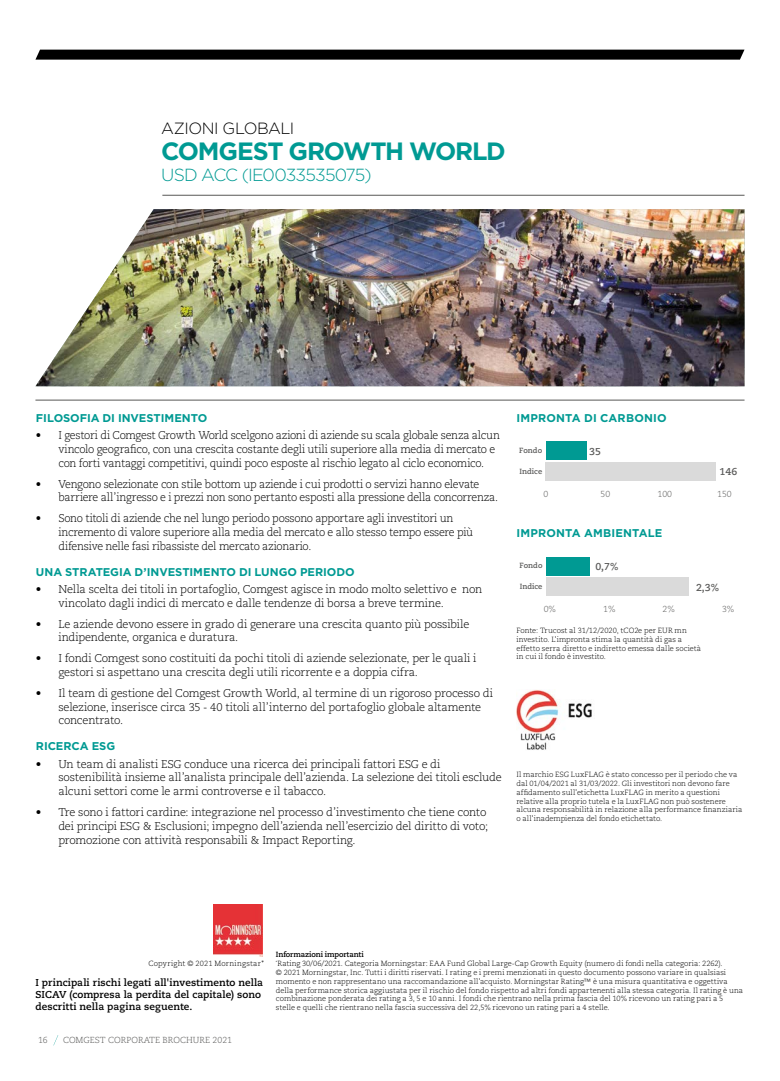
<style>
.page{position:relative;width:780px;height:1081px;background:#fff}
.page>*{position:absolute;margin:0;border:0;box-sizing:border-box;transform-origin:0 0}
.t1{font:700 25px "Gotham";letter-spacing:-.05em;color:#009a93}
.t2{font:300 17.5px "Gotham";letter-spacing:-.05em;color:#009a93}
.t3{font:300 16.25px "Gotham";letter-spacing:-.03em;color:#000}
.t4{font:300 11.25px/13.8px "Caecilia LT Pro 45";letter-spacing:-.02em;color:#000}
.t5{font:300 11.25px/13.8px "Caecilia LT Pro 45";letter-spacing:-.02em;color:#000;scale:.96 1}
.t6{font:700 11.25px "Gotham";color:#009a93}
.t7{font:700 10px/11.9px "Caecilia LT Pro 75";letter-spacing:.005em;color:#000}
.t8{font:700 10px "Caecilia LT Pro 75";color:#5b5b5a}
.t9{font:300 8.75px "Caecilia LT Pro 45";color:#575756}
.t10{font:300 8.75px "Caecilia LT Pro 45";color:#5b5b5a}
.t11{font:300 7.5px/8.8px "Caecilia LT Pro 45";color:#000}
.t12{font:700 7.5px "Caecilia LT Pro 75";color:#5b5b5a}
.t13{font:300 7.5px "Caecilia LT Pro 45";letter-spacing:.02em;color:#000}
.t14{font:700 7.5px "Caecilia LT Pro 75";letter-spacing:-.01em;color:#000}
</style>
<div class="page">
<img style="left:213px;top:904px;width:50px;height:52px">
<hr style="left:162px;top:195px;width:582px;height:1px;background:#575756">
<div style="left:545px;top:462px;width:171px;height:19px;background:#dadada"></div>
<div style="left:545px;top:441px;width:41px;height:19px;background:#009a93"></div>
<div style="left:546px;top:577px;width:142px;height:19px;background:#dadada"></div>
<div style="left:546px;top:557px;width:43px;height:18px;background:#009a93"></div>
<img style="left:35px;top:209px;width:709px;height:177px">
<hr style="left:35px;top:400px;width:709px;height:1px;background:#575756">
<img style="left:516px;top:690px;width:76px;height:60px">
<svg style="left:35px;top:49px;width:709px;height:11px;background:#181818"></svg>
<svg style="left:53px;top:1035px;width:5px;height:10px"></svg>
<h3 class="t3" style="left:161px;top:117px;width:135px">AZIONI GLOBALI</h3>
<h1 class="t1" style="left:161px;top:134px;width:346px">COMGEST GROWTH WORLD</h1>
<h2 class="t2" style="left:161px;top:164px;width:212px">USD ACC (IE0033535075)</h2>
<h3 class="t6" style="left:36px;top:410px;width:173px">FILOSOFIA DI INVESTIMENTO</h3>
<p class="t5" style="left:58px;top:428px;width:461px;text-indent:-22px">• I gestori di Comgest Growth World scelgono azioni di aziende su scala globale senza alcun vincolo geografico, con una crescita costante degli utili superiore alla media di mercato e con forti vantaggi competitivi, quindi poco esposte al rischio legato al ciclo economico.</p>
<h3 class="t5" style="left:58px;top:476px;width:459px;text-indent:-22px">• Vengono selezionate con stile bottom up aziende i cui prodotti o servizi hanno elevate barriere all’ingresso e i prezzi non sono pertanto esposti alla pressione della concorrenza.</h3>
<h3 class="t5" style="left:58px;top:511px;width:433px;text-indent:-22px">• Sono titoli di aziende che nel lungo periodo possono apportare agli investitori un incremento di valore superiore alla media del mercato e allo stesso tempo essere più difensive nelle fasi ribassiste del mercato azionario.</h3>
<h3 class="t6" style="left:36px;top:564px;width:320px">UNA STRATEGIA D’INVESTIMENTO DI LUNGO PERIODO</h3>
<h3 class="t4" style="left:58px;top:582px;width:425px;text-indent:-22px">• Nella scelta dei titoli in portafoglio, Comgest agisce in modo molto selettivo e non vincolato dagli indici di mercato e dalle tendenze di borsa a breve termine.</h3>
<h3 class="t4" style="left:58px;top:616px;width:412px;text-indent:-22px">• Le aziende devono essere in grado di generare una crescita quanto più possibile indipendente, organica e duratura.</h3>
<h3 class="t4" style="left:58px;top:651px;width:419px;text-indent:-22px">• I fondi Comgest sono costituiti da pochi titoli di aziende selezionate, per le quali i gestori si aspettano una crescita degli utili ricorrente e a doppia cifra.</h3>
<h3 class="t4" style="left:58px;top:686px;width:436px;text-indent:-22px">• Il team di gestione del Comgest Growth World, al termine di un rigoroso processo di selezione, inserisce circa 35 - 40 titoli all’interno del portafoglio globale altamente concentrato.</h3>
<h3 class="t6" style="left:36px;top:739px;width:81px">RICERCA ESG</h3>
<h3 class="t4" style="left:58px;top:757px;width:444px;text-indent:-22px">• Un team di analisti ESG conduce una ricerca dei principali fattori ESG e di sostenibilità insieme all’analista principale dell’azienda. La selezione dei titoli esclude alcuni settori come le armi controverse e il tabacco.</h3>
<p class="t4" style="left:58px;top:805px;width:431px;text-indent:-22px">• Tre sono i fattori cardine: integrazione nel processo d’investimento che tiene conto dei principi ESG &amp; Esclusioni; impegno dell’azienda nell’esercizio del diritto di voto; promozione con attività responsabili &amp; Impact Reporting.</p>
<h3 class="t6" style="left:516px;top:410px;width:152px">IMPRONTA DI CARBONIO</h3>
<p class="t12" style="left:519px;top:445px;width:24px">Fondo</p>
<p class="t12" style="left:519px;top:466px;width:24px">Indice</p>
<h3 class="t8" style="left:589px;top:444px;width:13px">35</h3>
<h3 class="t8" style="left:719px;top:465px;width:19px">146</h3>
<p class="t10" style="left:543px;top:488px;width:6px">0</p>
<p class="t10" style="left:600px;top:488px;width:11px">50</p>
<p class="t10" style="left:657px;top:488px;width:16px">100</p>
<p class="t10" style="left:717px;top:488px;width:16px">150</p>
<h3 class="t6" style="left:516px;top:525px;width:147px">IMPRONTA AMBIENTALE</h3>
<p class="t12" style="left:519px;top:561px;width:24px">Fondo</p>
<p class="t12" style="left:520px;top:581px;width:24px">Indice</p>
<h3 class="t8" style="left:595px;top:560px;width:25px">0,7%</h3>
<h3 class="t8" style="left:696px;top:580px;width:25px">2,3%</h3>
<p class="t10" style="left:543px;top:603px;width:14px">0%</p>
<p class="t10" style="left:603px;top:603px;width:14px">1%</p>
<p class="t10" style="left:662px;top:603px;width:14px">2%</p>
<p class="t10" style="left:722px;top:603px;width:14px">3%</p>
<p class="t11" style="left:516px;top:626px;width:186px">Fonte: Trucost al 31/12/2020, tCO2e per EUR mn investito. L'impronta stima la quantità di gas a effetto serra diretto e indiretto emessa dalle società in cui il fondo è investito.</p>
<h3 class="t8" style="left:566px;top:763px;width:16px">0,3</h3>
<p class="t11" style="left:516px;top:770px;width:227px">Il marchio ESG LuxFLAG è stato concesso per il periodo che va dal 01/04/2021 al 31/03/2022. Gli investitori non devono fare affidamento sull'etichetta LuxFLAG in merito a questioni relative alla proprio tutela e la LuxFLAG non può sostenere alcuna responsabilità in relazione alla performance finanziaria o all'inadempienza del fondo etichettato.</p>
<h3 class="t8" style="left:580px;top:772px;width:25px">1,0%</h3>
<p class="t12" style="left:519px;top:773px;width:24px">Fondo</p>
<p class="t12" style="left:519px;top:785px;width:24px">Indice</p>
<h3 class="t8" style="left:705px;top:784px;width:16px">3,0</h3>
<h3 class="t8" style="left:717px;top:793px;width:25px">5,6%</h3>
<p class="t12" style="left:520px;top:794px;width:24px">Indice</p>
<p class="t10" style="left:543px;top:807px;width:14px">0,0</p>
<p class="t10" style="left:568px;top:807px;width:14px">0,5</p>
<p class="t10" style="left:593px;top:807px;width:14px">1,0</p>
<p class="t10" style="left:617px;top:807px;width:14px">1,5</p>
<p class="t10" style="left:642px;top:807px;width:14px">2,0</p>
<p class="t10" style="left:667px;top:807px;width:14px">2,5</p>
<p class="t10" style="left:692px;top:807px;width:14px">3,0</p>
<p class="t10" style="left:717px;top:807px;width:14px">3,5</p>
<p class="t10" style="left:543px;top:816px;width:14px">0%</p>
<p class="t10" style="left:574px;top:816px;width:14px">1%</p>
<p class="t10" style="left:604px;top:816px;width:14px">2%</p>
<p class="t10" style="left:635px;top:816px;width:14px">3%</p>
<p class="t13" style="left:148px;top:959px;width:117px">Copyright © 2021 Morningstar*</p>
<h3 class="t7" style="left:35px;top:976px;width:229px">I principali rischi legati all'investimento nella<br>SICAV (compresa la perdita del capitale) sono descritti nella pagina seguente.</h3>
<p class="t9" style="left:38px;top:1034px;width:11px">16</p>
<p class="t9" style="left:108px;top:1034px;width:139px">GROWTH WORLD / MARZO 2021</p>
<p class="t9" style="left:63px;top:1034px;width:171px">COMGEST CORPORATE BROCHURE 2021</p>
<p class="t14" style="left:276px;top:949px;width:89px">Informazioni importanti</p>
<p class="t11" style="left:276px;top:959px;width:468px"><sup>*</sup>Rating 30/06/2021. Categoria Morningstar: EAA Fund Global Large-Cap Growth Equity (numero di fondi nella categoria: 2262).<br>© 2021 Morningstar, Inc. Tutti i diritti riservati. I rating e i premi menzionati in questo documento possono variare in qualsiasi momento e non rappresentano una raccomandazione all'acquisto. Morningstar Rating™ è una misura quantitativa e oggettiva della performance storica aggiustata per il rischio del fondo rispetto ad altri fondi appartenenti alla stessa categoria. Il rating è una combinazione ponderata dei rating a 3, 5 e 10 anni. I fondi che rientrano nella prima fascia del 10% ricevono un rating pari a 5 stelle e quelli che rientrano nella fascia successiva del 22,5% ricevono un rating pari a 4 stelle.</p>
<p class="t12" style="left:519px;top:977px;width:24px">Fondo</p>
<h3 class="t8" style="left:581px;top:976px;width:13px">51</h3>
<h3 class="t8" style="left:624px;top:985px;width:25px">1,2%</h3>
<p class="t12" style="left:519px;top:986px;width:24px">Fondo</p>
<p class="t12" style="left:519px;top:997px;width:24px">Indice</p>
<h3 class="t8" style="left:697px;top:997px;width:19px">246</h3>
<p class="t12" style="left:520px;top:1006px;width:24px">Indice</p>
</div>
